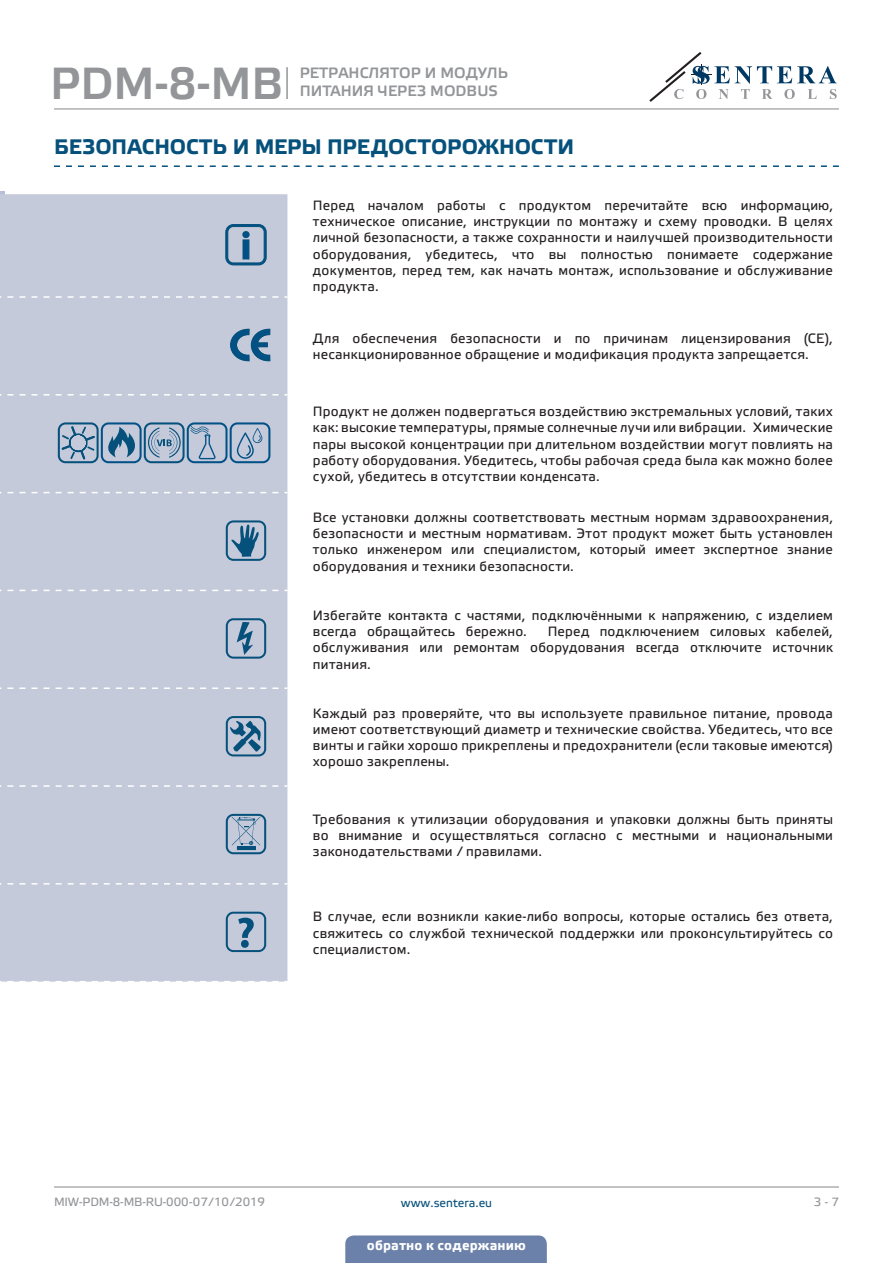
<style>
.page{position:relative;width:893px;height:1263px;background:#fff}
.page>*{position:absolute;margin:0;border:0;box-sizing:border-box;transform-origin:0 0}
.t1{font:45px "Etelka Medium Pro";color:#939598}
.t2{font:700 21px "Etelka Text Pro";color:#06517c}
.t3{font:15px "Etelka Medium Pro";color:#939598}
.table_text{font:13.5px/16.2px "Etelka Text Pro";letter-spacing:.015em;color:#231f20;text-align:justify}
.t4{font:700 13.5px "Etelka Text Pro";letter-spacing:.015em;color:#fff}
.t5{font:12px "Etelka Text Pro";letter-spacing:-.01em;color:#939598}
.t6{font:12px "Etelka Text Pro";color:#06517c}
</style>
<div class="page">
<hr style="left:54px;top:108px;width:785px;height:1px;background:#939598">
<hr style="left:54px;top:1186px;width:785px;height:1px;background:#939598">
<svg style="left:649px;top:52px;width:188px;height:50px"></svg>
<div style="left:345px;top:1235px;width:202px;height:28px;background:#6c81aa"></div>
<hr style="left:0;top:191px;width:4px;height:10px;background:#b7bfd5">
<svg style="left:54px;top:165px;width:785px;height:2px"></svg>
<div style="left:0;top:194px;width:287px;height:788px;background:#c5cada"></div>
<svg style="left:7px;top:296px;width:280px;height:2px"></svg>
<svg style="left:7px;top:394px;width:280px;height:2px"></svg>
<svg style="left:7px;top:492px;width:280px;height:1px"></svg>
<svg style="left:7px;top:590px;width:280px;height:1px"></svg>
<svg style="left:7px;top:687px;width:280px;height:2px"></svg>
<svg style="left:7px;top:785px;width:280px;height:2px"></svg>
<svg style="left:7px;top:883px;width:280px;height:1px"></svg>
<svg style="left:7px;top:981px;width:280px;height:1px"></svg>
<svg style="left:226px;top:224px;width:40px;height:41px;background:#83a1bb"></svg>
<svg style="left:229px;top:328px;width:42px;height:34px"></svg>
<svg style="left:58px;top:422px;width:212px;height:41px;background:#8da7c0"></svg>
<svg style="left:226px;top:520px;width:40px;height:41px;background:#7497b2"></svg>
<svg style="left:226px;top:618px;width:40px;height:41px;background:#8aa4bc"></svg>
<svg style="left:226px;top:716px;width:40px;height:40px;background:#7496b2"></svg>
<svg style="left:226px;top:814px;width:40px;height:40px;background:#8ea7bf"></svg>
<svg style="left:226px;top:912px;width:40px;height:40px;background:#8ba5bd"></svg>
<hr style="left:286px;top:67px;width:2px;height:32px;background:#939598">
<h1 class="t1" style="left:50px;top:59px;width:235px">PDM-8-MB</h1>
<p class="t3" style="left:300px;top:65px;width:210px">РЕТРАНСЛЯТОР И МОДУЛЬ</p>
<p class="t3" style="left:300px;top:83px;width:199px">ПИТАНИЯ ЧЕРЕЗ MODBUS</p>
<p class="t2" style="left:54px;top:135px;width:522px">БЕЗОПАСНОСТЬ И МЕРЫ ПРЕДОСТОРОЖНОСТИ</p>
<p class="table_text" style="left:313px;top:198px;width:521px">Перед началом работы с продуктом перечитайте всю информацию, техническое описание, инструкции по монтажу и схему проводки. В целях личной безопасности, а также сохранности и наилучшей производительности оборудования, убедитесь, что вы полностью понимаете содержание документов, перед тем, как начать монтаж, использование и обслуживание продукта.</p>
<p class="table_text" style="left:313px;top:331px;width:521px">Для обеспечения безопасности и по причинам лицензирования (СЕ), несанкционированное обращение и модификация продукта запрещается.</p>
<p class="table_text" style="left:313px;top:404px;width:522px">Продукт не должен подвергаться воздействию экстремальных условий, таких как: высокие температуры, прямые солнечные лучи или вибрации. Химические пары высокой концентрации при длительном воздействии могут повлиять на работу оборудования. Убедитесь, чтобы рабочая среда была как можно более сухой, убедитесь в отсутствии конденсата.</p>
<p class="table_text" style="left:313px;top:510px;width:521px">Все установки должны соответствовать местным нормам здравоохранения, безопасности и местным нормативам. Этот продукт может быть установлен только инженером или специалистом, который имеет экспертное знание оборудования и техники безопасности.</p>
<p class="table_text" style="left:313px;top:608px;width:521px">Избегайте контакта с частями, подключёнными к напряжению, с изделием всегда обращайтесь бережно.</p>
<p class="table_text" style="left:313px;top:624px;width:521px;text-indent:235px">Перед подключением силовых кабелей, обслуживания или ремонтам оборудования всегда отключите источник питания.</p>
<p class="table_text" style="left:313px;top:706px;width:521px">Каждый раз проверяйте, что вы используете правильное питание, провода имеют соответствующий диаметр и технические свойства. Убедитесь, что все винты и гайки хорошо прикреплены и предохранители (если таковые имеются) хорошо закреплены.</p>
<p class="table_text" style="left:313px;top:812px;width:521px">Требования к утилизации оборудования и упаковки должны быть приняты во внимание и осуществляться согласно с местными и национальными законодательствами / правилами.</p>
<p class="table_text" style="left:313px;top:909px;width:521px">В случае, если возникли какие-либо вопросы, которые остались без ответа, свяжитесь со службой технической поддержки или проконсультируйтесь со специалистом.</p>
<p class="t5" style="left:54px;top:1195px;width:212px">MIW-PDM-8-MB-RU-000 - 07 / 10 / 2019</p>
<p class="t6" style="left:401px;top:1196px;width:93px">www.sentera.eu</p>
<p class="t5" style="left:814px;top:1195px;width:27px">3 - 7</p>
<p class="t4" style="left:367px;top:1238px;width:161px">обратно к содержанию</p>
</div>
